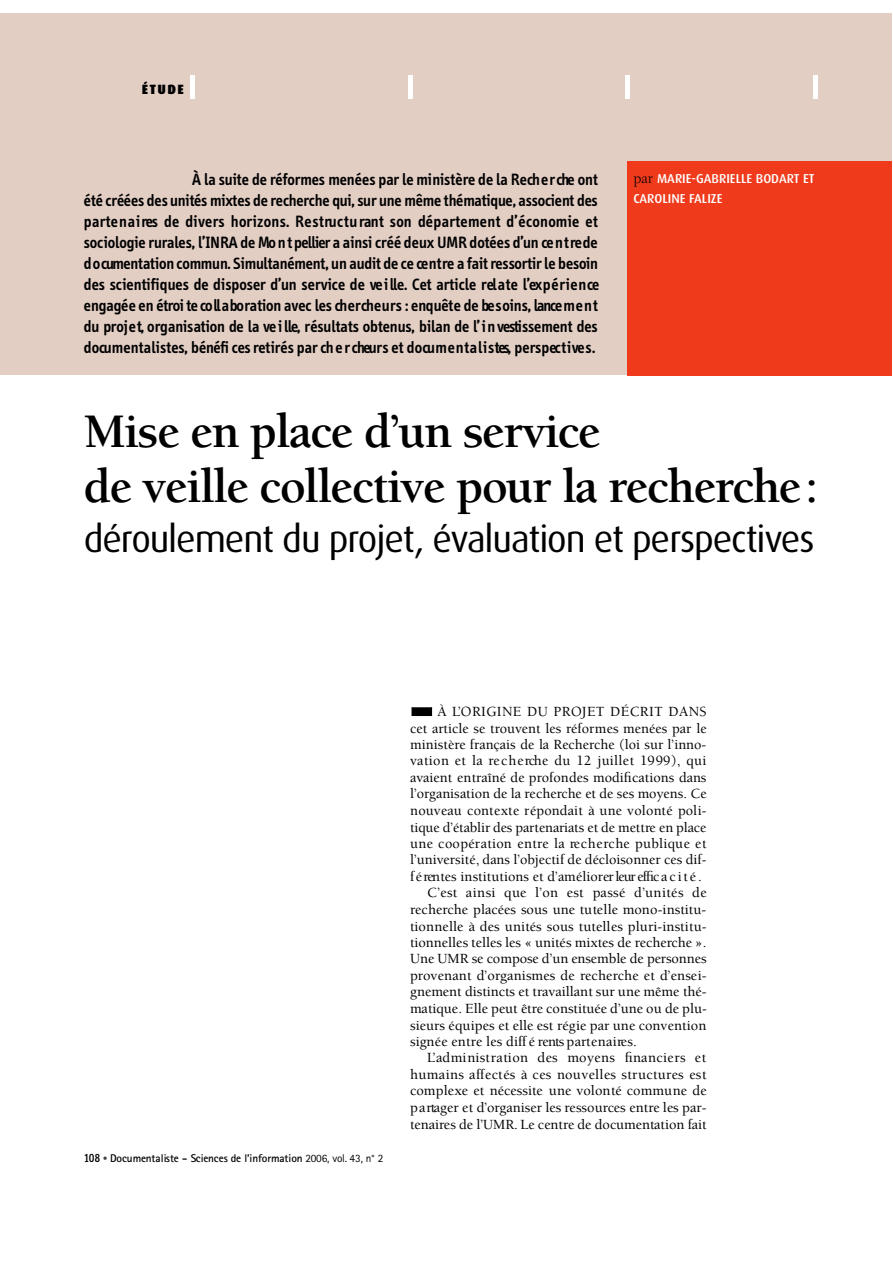
<style>
.page{position:relative;width:893px;height:1263px;background:#fff}
.page>*{position:absolute;margin:0;border:0;box-sizing:border-box;transform-origin:0 0}
.t1{font:700 49.5px/55.5px "Berkeley";letter-spacing:-.03em;color:#000}
.t2{font:37.5px "Dax";letter-spacing:-.03em;color:#000}
.t3{font:600 16.8px/21px "Info";color:#000;text-align:justify}
.t4{font:500 14.4px "Berkeley";color:#000}
.t5{font:500 14.4px "Berkeley";letter-spacing:.02em;color:#000}
.t6{font:500 14.4px "Berkeley";letter-spacing:.025em;color:#000}
.t7{font:500 14.4px "Berkeley";letter-spacing:.03em;color:#000}
.t8{font:900 13.5px "Dax";color:#000}
.t9{font:500 12.9px/20.5px "Dax";color:#fff}
.t10{font:700 11.25px "Rotis Sans Serif";color:#000}
.s1{font-family:"Berkeley";font-weight:400;font-size:15px;color:#000}
.s2{font-family:"Info";font-weight:500;font-size:12px}
.s3{font-family:"Info";font-weight:500;font-size:12px;color:#424242}
.s4{font-weight:400}
</style>
<div class="page">
<div style="left:0;top:14px;width:892px;height:361px;background:#e3cec4"></div>
<div style="left:813px;top:75px;width:5px;height:24px;background:#fff"></div>
<div style="left:190px;top:75px;width:5px;height:24px;background:#fff"></div>
<hr style="left:408px;top:75px;width:4px;height:24px;background:#fff">
<div style="left:625px;top:75px;width:5px;height:24px;background:#fff"></div>
<div style="left:627px;top:161px;width:265px;height:214px;background:#ef3b1c"></div>
<svg style="left:411px;top:707px;width:21px;height:9px"></svg>
<p class="t8" style="left:142px;top:83px;width:44px">ÉT U D E</p>
<p class="t3" style="left:84px;top:171px;width:517px;text-indent:108px">À la suite de réformes menées par le ministère de la Rech e r che ont été créées des unités mixtes de rech e r che qui, sur une même thématique, associent des pa r te n a i res de divers horizons. Re s t ru c tu rant son dépa r tement d’économie et sociologie ru rales, l’INRA de Mo n t pellier a ainsi créé deux UMR dotées d’un ce n t re de d o cumentation commun. Simultanément, un audit de ce ce n t re a fait ressortir le be s oin des scientifiques de disposer d’un service de ve i lle. Cet article rel a te l’ex p é r i e n ce engagée en étroi te co ll a bo ration avec les ch e r ch e u r s : enquête de be s oins, lance m e n t du proj e t, organisation de la ve i lle, résultats obtenus, bilan de l’ i n vestissement des d o cu m e n t a l is tes, bénéfi ces retirés par ch e r cheurs et docu m e n t a l i s tes, pe r s pec t i ve s .</p>
<p class="t9" style="left:633px;top:169px;width:183px"><span class="s1">par</span> MARIE-GABRIELLE BODART ET<br>CAROLINE FALIZE</p>
<h1 class="t1" style="left:84px;top:408px;width:736px">Mise en place d’un service<br>de veille collective pour la re c h e rc h e:</h1>
<h2 class="t2" style="left:84px;top:522px;width:732px">d é ro u le m e nt du projet, éva lu ation et perspectives</h2>
<p class="t10" style="left:84px;top:1155px;width:301px"><span class="s2">108</span> <span class="s3">•</span> Documentaliste - Sciences de l’information <span class="s4">2006, vol. 43, n° 2</span></p>
<p class="t5" style="left:437px;top:706px;width:270px">À L’ORIGINE DU PROJET DÉCRIT DANS</p>
<p class="t4" style="left:410px;top:722px;width:298px">cet article se trouvent les réformes menées par le</p>
<p class="t4" style="left:410px;top:739px;width:298px">m in is tè re français de la Recherche (loi sur l’inno-</p>
<p class="t6" style="left:410px;top:755px;width:298px">vation et la re c h e rche du 12 juillet 1999), qui</p>
<p class="t4" style="left:410px;top:772px;width:298px">avaient entraîné de profondes modifications dans</p>
<p class="t4" style="left:410px;top:788px;width:298px">l’o rganisation de la re c h e rche et de ses moyens. Ce</p>
<p class="t4" style="left:410px;top:805px;width:298px">nouveau contexte répondait à une volonté poli-</p>
<p class="t4" style="left:410px;top:821px;width:298px">tique d’établir des partenariats et de mettre en place</p>
<p class="t6" style="left:410px;top:838px;width:298px">une coopération entre la re c h e rche publique et</p>
<p class="t4" style="left:410px;top:854px;width:298px">l’université, dans l’objectif de décloisonner ces dif-</p>
<p class="t4" style="left:410px;top:871px;width:293px">f é rentes institutions et d’améliorer leur effic a c i t é .</p>
<p class="t5" style="left:427px;top:887px;width:281px">C’est ainsi que l’on est passé d’unités de</p>
<p class="t4" style="left:410px;top:904px;width:298px">re c h e rche placées sous une tutelle mono-institu-</p>
<p class="t4" style="left:410px;top:920px;width:298px">tionnelle à des unités sous tutelles pluri-institu-</p>
<p class="t4" style="left:410px;top:937px;width:298px">tionnelles telles les « unités mixtes de re c h e rc h e » .</p>
<p class="t4" style="left:410px;top:953px;width:298px">Une UMR se compose d’un ensemble de personnes</p>
<p class="t4" style="left:410px;top:970px;width:298px">p rovenant d’organismes de re c h e rche et d’ensei-</p>
<p class="t4" style="left:410px;top:986px;width:298px">gnement distincts et travaillant sur une même thé-</p>
<p class="t4" style="left:410px;top:1003px;width:298px">matique. Elle peut être constituée d’une ou de plu-</p>
<p class="t4" style="left:410px;top:1019px;width:298px">sieurs équipes et elle est régie par une convention</p>
<p class="t4" style="left:410px;top:1036px;width:228px">signée entre les diff é rents parte n a ire s .</p>
<p class="t7" style="left:427px;top:1052px;width:281px">L’administration des moyens financiers et</p>
<p class="t5" style="left:410px;top:1069px;width:298px">humains affectés à ces nouvelles stru c tu res est</p>
<p class="t4" style="left:410px;top:1085px;width:298px">complexe et nécessite une volonté commune de</p>
<p class="t4" style="left:410px;top:1102px;width:298px">p a rtager et d’organiser les re s s o u rces entre les par-</p>
<p class="t4" style="left:410px;top:1118px;width:298px">te n a ires de l’UMR. Le centre de documentation fait</p>
</div>
